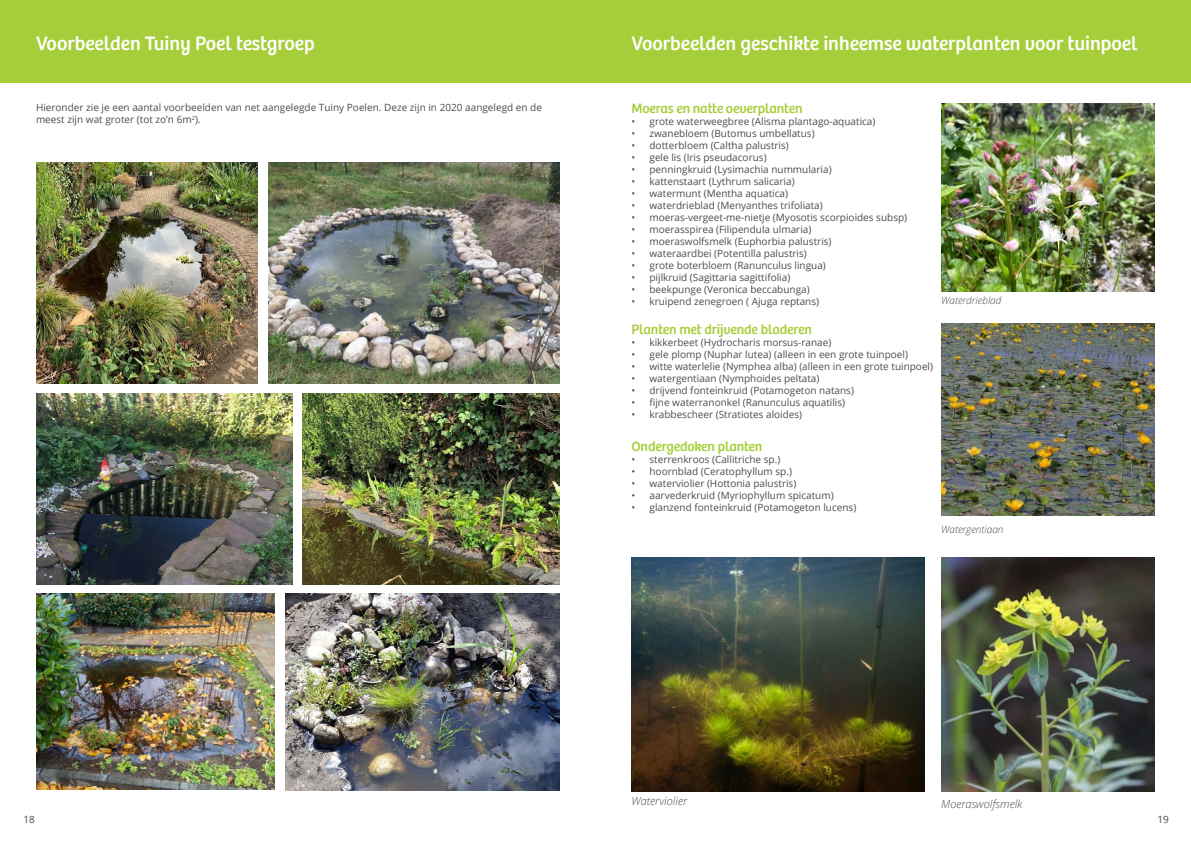
<style>
.page{position:relative;width:1191px;height:842px;background:#fff}
.page>*{position:absolute;margin:0;border:0;box-sizing:border-box;transform-origin:0 0}
.t1{font:20px "Bree";color:#fff}
.t2{font:14px "Bree";letter-spacing:-.01em;color:#a6ce3a}
.t3{font:italic 300 11.1px "Open Sans";color:#4d4d4f}
.t4{font:10px/12px "Open Sans";color:#4d4d4f}
.t5{font:italic 300 10px "Open Sans";color:#4d4d4f}
</style>
<div class="page">
<div style="left:0;top:0;width:595px;height:82px;background:#a6ce3a"></div>
<img style="left:36px;top:162px;width:222px;height:221px">
<img style="left:36px;top:393px;width:256px;height:192px">
<img style="left:268px;top:162px;width:291px;height:221px">
<img style="left:303px;top:393px;width:256px;height:192px">
<img style="left:36px;top:593px;width:239px;height:197px">
<img style="left:285px;top:593px;width:274px;height:198px">
<div style="left:587px;top:0;width:604px;height:82px;background:#a6ce3a"></div>
<img style="left:631px;top:557px;width:293px;height:234px">
<img style="left:941px;top:103px;width:214px;height:188px">
<img style="left:941px;top:557px;width:214px;height:234px">
<img style="left:941px;top:324px;width:214px;height:191px">
<h1 class="t1" style="left:36px;top:31px;width:280px">Voorbeelden Tuiny Poel testgroep</h1>
<p class="t4" style="left:36px;top:101px;width:507px">Hieronder zie je een aantal voorbeelden van net aangelegde Tuiny Poelen. Deze zijn in 2020 aangelegd en de meest zijn wat groter (tot zo’n 6m<sup>2</sup>).</p>
<h1 class="t1" style="left:631px;top:31px;width:507px">Voorbeelden geschikte inheemse waterplanten voor tuinpoel</h1>
<h2 class="t2" style="left:631px;top:101px;width:172px">Moeras en natte oeverplanten</h2>
<p class="t4" style="left:631px;top:115px;width:245px">• grote waterweegbree (Alisma plantago-aquatica)</p>
<p class="t4" style="left:631px;top:127px;width:185px">• zwanebloem (Butomus umbellatus)</p>
<p class="t4" style="left:631px;top:139px;width:159px">• dotterbloem (Caltha palustris)</p>
<p class="t4" style="left:631px;top:151px;width:137px">• gele lis (Iris pseudacorus)</p>
<p class="t4" style="left:631px;top:163px;width:202px">• penningkruid (Lysimachia nummularia)</p>
<p class="t4" style="left:631px;top:175px;width:165px">• kattenstaart (Lythrum salicaria)</p>
<p class="t4" style="left:631px;top:187px;width:158px">• watermunt (Mentha aquatica)</p>
<p class="t4" style="left:631px;top:199px;width:193px">• waterdrieblad (Menyanthes trifoliata)</p>
<p class="t4" style="left:631px;top:211px;width:277px">• moeras-vergeet-me-nietje (Myosotis scorpioides subsp)</p>
<p class="t4" style="left:631px;top:223px;width:181px">• moerasspirea (Filipendula ulmaria)</p>
<p class="t4" style="left:631px;top:235px;width:202px">• moeraswolfsmelk (Euphorbia palustris)</p>
<p class="t4" style="left:631px;top:247px;width:177px">• wateraardbei (Potentilla palustris)</p>
<p class="t4" style="left:631px;top:259px;width:196px">• grote boterbloem (Ranunculus lingua)</p>
<p class="t4" style="left:631px;top:271px;width:160px">• pijlkruid (Sagittaria sagittifolia)</p>
<p class="t4" style="left:631px;top:283px;width:180px">• beekpunge (Veronica beccabunga)</p>
<p class="t4" style="left:631px;top:295px;width:189px">• kruipend zenegroen ( Ajuga reptans)</p>
<h2 class="t2" style="left:631px;top:321px;width:182px">Planten met drijvende bladeren</h2>
<p class="t4" style="left:631px;top:336px;width:201px">• kikkerbeet (Hydrocharis morsus-ranae)</p>
<p class="t4" style="left:631px;top:348px;width:278px">• gele plomp (Nuphar lutea) (alleen in een grote tuinpoel)</p>
<p class="t4" style="left:631px;top:360px;width:303px">• witte waterlelie (Nymphea alba) (alleen in een grote tuinpoel)</p>
<p class="t4" style="left:631px;top:372px;width:189px">• watergentiaan (Nymphoides peltata)</p>
<p class="t4" style="left:631px;top:384px;width:224px">• drijvend fonteinkruid (Potamogeton natans)</p>
<p class="t4" style="left:631px;top:396px;width:215px">• fijne waterranonkel (Ranunculus aquatilis)</p>
<p class="t4" style="left:631px;top:408px;width:172px">• krabbescheer (Stratiotes aloides)</p>
<h2 class="t2" style="left:631px;top:439px;width:132px">Ondergedoken planten</h2>
<p class="t4" style="left:631px;top:454px;width:150px">• sterrenkroos (Callitriche sp.)</p>
<p class="t4" style="left:631px;top:466px;width:162px">• hoornblad (Ceratophyllum sp.)</p>
<p class="t4" style="left:631px;top:478px;width:166px">• waterviolier (Hottonia palustris)</p>
<p class="t4" style="left:631px;top:490px;width:204px">• aarvederkruid (Myriophyllum spicatum)</p>
<p class="t4" style="left:631px;top:502px;width:226px">• glanzend fonteinkruid (Potamogeton lucens)</p>
<p class="t5" style="left:941px;top:294px;width:62px">Waterdrieblad</p>
<p class="t5" style="left:941px;top:522px;width:64px">Watergentiaan</p>
<p class="t3" style="left:631px;top:793px;width:57px">Waterviolier</p>
<p class="t3" style="left:941px;top:796px;width:83px">Moeraswolfsmelk</p>
<p class="t4" style="left:23px;top:813px;width:13px">18</p>
<p class="t4" style="left:1157px;top:813px;width:13px">19</p>
</div>
